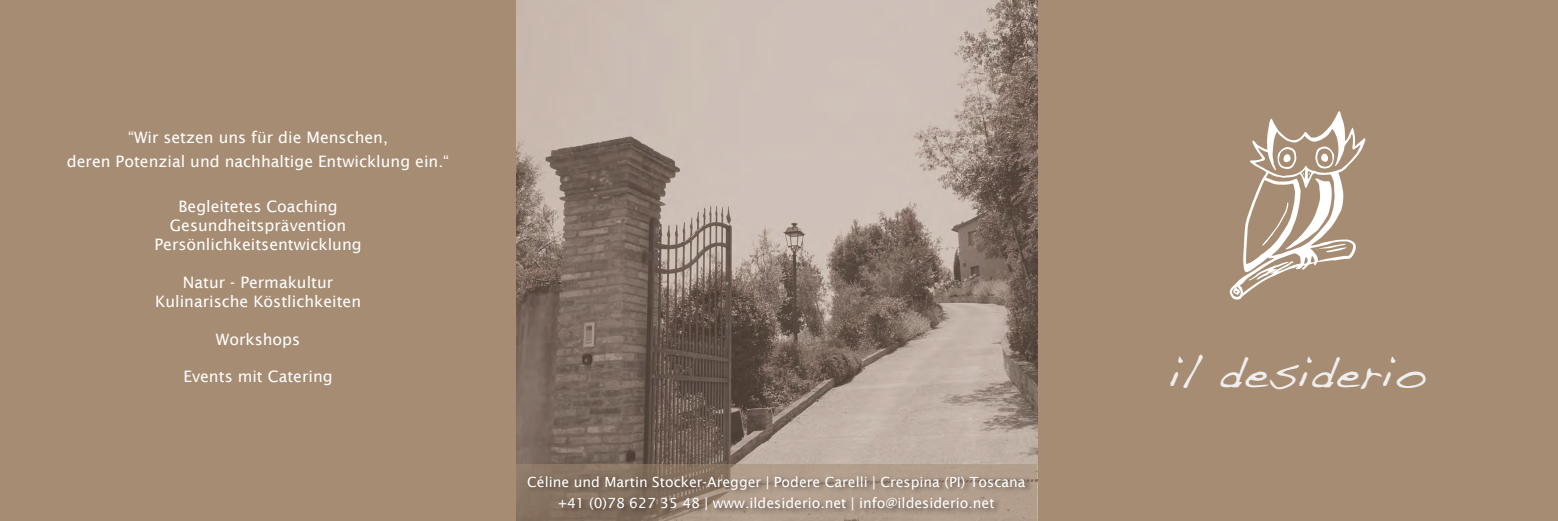
<style>
.page{position:relative;width:1558px;height:521px;background:#a68c73}
.page>*{position:absolute;margin:0;border:0;box-sizing:border-box;transform-origin:0 0}
.t1{font:42px "Dakota";color:#eee}
.t2{font:15.75px/18.9px "Lucida Sans";color:#fff;text-align:center}
.t3{font:14px/21.8px "Lucida Sans";color:#fff;text-align:center}
</style>
<div class="page">
<img style="left:516px;top:0;width:521px;height:464px">
<svg style="left:1229px;top:111px;width:136px;height:188px"></svg>
<svg style="left:516px;top:464px;width:521px;height:57px;fill:#b09b8a"></svg>
<div style="left:525px;top:473px;width:508px;height:45px;background:#000;opacity:.5"></div>
<p class="t2" style="left:67px;top:126px;width:384px;line-height:23.9px">“Wir setzen uns für die Menschen,<br>deren Potenzial und nachhaltige Entwicklung ein.“</p>
<p class="t2" style="left:154px;top:197px;width:209px">Begleitetes Coaching<br>Gesundheitsprävention<br>Persönlichkeitsentwicklung</p>
<p class="t2" style="left:155px;top:273px;width:208px">Natur - Permakultur<br>Kulinarische Köstlichkeiten</p>
<p class="t2" style="left:216px;top:329px;width:86px">Workshops</p>
<p class="t2" style="left:183px;top:367px;width:151px">Events mit Catering</p>
<p class="t3" style="left:527px;top:470px;width:500px">Céline und Martin Stocker-Aregger | Podere Carelli | Crespina (PI) Toscana +41 (0)78 627 35 48 | www.ildesiderio.net | info@ildesiderio.net</p>
<h1 class="t1" style="left:1169px;top:346px;width:257px">il desiderio</h1>
</div>
